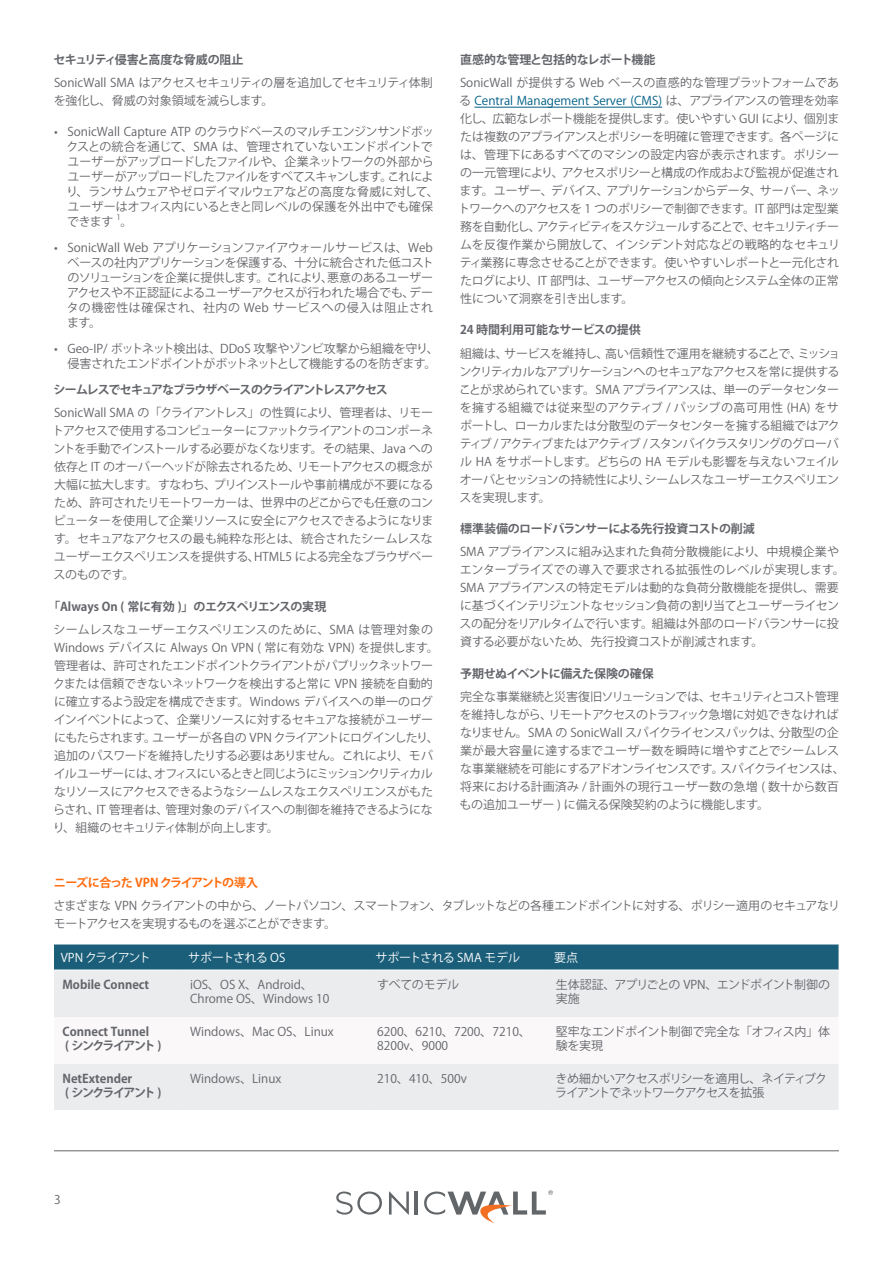
<style>
.page{position:relative;width:893px;height:1263px;background:#fff}
.page>*{position:absolute;margin:0;border:0;box-sizing:border-box;transform-origin:0 0}
.Body_Copy{font:12px/18px "Koz Go Pr 6 N";letter-spacing:-.02em;color:#65656a}
.t1{font:12px/14.4px "Koz Go Pr 6 N";color:#63656a}
.Body_Copy-2{font:12px/18px "Koz Go Pr 6 N";letter-spacing:-.06em;color:#65656a}
.Section_Heading_2_Su{font:700 12px "Koz Go Pr 6 N";letter-spacing:-.03em;color:#63656a}
.Body_Copy-3{font:12px/15px "Koz Go Pr 6 N";letter-spacing:-.04em;color:#65656a;text-align:right}
.Section_Heading_2_Su-2{font:700 12px/14.4px "Koz Go Pr 6 N";color:#63656a}
.t2{font:12px/14.4px "Koz Go Pr 6 N";letter-spacing:-.07em;color:#63656a}
.Section_Heading_2_Su-3{font:700 12px "Koz Go Pr 6 N";letter-spacing:-.1em;color:#63656a}
.t3{font:12px/14.4px "Koz Go Pr 6 N";letter-spacing:-.02em;color:#63656a}
.t4{font:12px/14.4px "Koz Go Pr 6 N";letter-spacing:-.04em;color:#63656a}
.Section_Heading_2_Su-4{font:700 12px "Koz Go Pr 6 N";letter-spacing:-.05em;color:#63656a}
.Section_Heading_2_Su-5{font:700 12px "Koz Go Pr 6 N";letter-spacing:-.095em;color:#ff6b0d}
.Section_Heading_2_Su-6{font:700 12px "Koz Go Pr 6 N";letter-spacing:-.005em;color:#63656a}
.t5{font:12px "Koz Go Pr 6 N";letter-spacing:-.02em;color:#fff}
.t6{font:12px "Koz Go Pr 6 N";letter-spacing:-.05em;color:#fff}
.t7{font:12px "Koz Go Pr 6 N";letter-spacing:-.09em;color:#fff}
.t8{font:12px "Koz Go Pr 6 N";letter-spacing:-.03em;color:#63656a}
.t9{font:7.8px "Koz Go Pr 6 N";color:#65656a}
.s1{color:#005f85}
</style>
<div class="page">
<hr style="left:54px;top:1150px;width:785px;height:1px;background:#63656a">
<svg style="left:389px;top:1191px;width:20px;height:23px"></svg>
<hr style="left:415px;top:1191px;width:3px;height:23px;background:#636669">
<svg style="left:336px;top:1191px;width:46px;height:23px"></svg>
<svg style="left:424px;top:1190px;width:129px;height:33px"></svg>
<hr style="left:474px;top:107px;width:188px;height:1px;background:#005f85">
<svg style="left:54px;top:944px;width:784px;height:26px;background:#23647f"></svg>
<div style="left:54px;top:971px;width:784px;height:139px;background:#eaecee"></div>
<svg style="left:54px;top:1017px;width:784px;height:47px"></svg>
<p class="Section_Heading_2_Su" style="left:54px;top:52px;width:191px">セキュリティ侵害と高度な脅威の阻止</p>
<p class="Body_Copy" style="left:54px;top:74px;width:381px">SonicWall SMA はアクセスセキュリティの層を追加してセキュリティ体制を強化し、脅威の対象領域を減らします。</p>
<p class="Body_Copy" style="left:66px;top:125px;width:374px;line-height:15px;text-indent:-12px">• SonicWall Capture ATP のクラウドベースのマルチエンジンサンドボックスとの統合を通じて、SMA は、管理されていないエンドポイントでユーザーがアップロードしたファイルや、企業ネットワークの外部からユーザーがアップロードしたファイルをすべてスキャンします。これにより、ランサムウェアやゼロデイマルウェアなどの高度な脅威に対して、ユーザーはオフィス内にいるときと同レベルの保護を外出中でも確保できます</p>
<p class="t9" style="left:116px;top:213px;width:6px">1</p>
<p class="Body_Copy" style="left:120px;top:213px;width:13px">。</p>
<p class="Body_Copy" style="left:67px;top:241px;width:368px;line-height:15px;text-align:justify;text-indent:-13px">• SonicWall Web アプリケーションファイアウォールサービスは、Webベースの社内アプリケーションを保護する、十分に統合された低コストのソリューションを企業に提供します。これにより、悪意のあるユーザーアクセスや不正認証によるユーザーアクセスが行われた場合でも、データの機密性は確保され、社内の Web サービスへの侵入は阻止されます。</p>
<p class="Body_Copy-3" style="left:54px;top:341px;width:386px">• Geo-IP/ ボットネット検出は、DDoS 攻撃やゾンビ攻撃から組織を守り、侵害されたエンドポイントがボットネットとして機能するのを防ぎます。</p>
<p class="Section_Heading_2_Su-3" style="left:53px;top:383px;width:336px">シームレスでセキュアなブラウザベースのクライアントレスアクセス</p>
<p class="Body_Copy" style="left:52px;top:404px;width:383px;text-align:justify">SonicWall SMA の「クライアントレス」の性質により、管理者は、リモートアクセスで使用するコンピューターにファットクライアントのコンポーネントを手動でインストールする必要がなくなります。その結果、Java への依存と IT のオーバーヘッドが除去されるため、リモートアクセスの概念が大幅に拡大します。すなわち、プリインストールや事前構成が不要になるため、許可されたリモートワーカーは、世界中のどこからでも任意のコンピューターを使用して企業リソースに安全にアクセスできるようになります。セキュアなアクセスの最も純粋な形とは、統合されたシームレスなユーザーエクスペリエンスを提供する、HTML5 による完全なブラウザベースのものです。</p>
<p class="Section_Heading_2_Su" style="left:48px;top:599px;width:280px">「Always On ( 常に有効 )」のエクスペリエンスの実現</p>
<p class="Body_Copy" style="left:53px;top:621px;width:388px">シームレスなユーザーエクスペリエンスのために、SMA は管理対象のWindows デバイスに Always On VPN ( 常に有効な VPN) を提供します。管理者は、許可されたエンドポイントクライアントがパブリックネットワークまたは信頼できないネットワークを検出すると常に VPN 接続を自動的に確立するよう設定を構成できます。Windows デバイスへの単一のログインイベントによって、企業リソースに対するセキュアな接続がユーザーにもたらされます。ユーザーが各自の VPN クライアントにログインしたり、追加のパスワードを維持したりする必要はありません。これにより、モバイルユーザーには、オフィスにいるときと同じようにミッションクリティカルなリソースにアクセスできるようなシームレスなエクスペリエンスがもたらされ、IT 管理者は、管理対象のデバイスへの制御を維持できるようになり、組織のセキュリティ体制が向上します。</p>
<p class="Section_Heading_2_Su" style="left:460px;top:52px;width:197px">直感的な管理と包括的なレポート機能</p>
<p class="Body_Copy" style="left:458px;top:74px;width:383px;text-align:justify">SonicWall が提供する Web ベースの直感的な管理プラットフォームである <span class="s1">Central Management Server (CMS)</span> は、アプライアンスの管理を効率化し、広範なレポート機能を提供します。使いやすい GUI により、個別または複数のアプライアンスとポリシーを明確に管理できます。各ページには、管理下にあるすべてのマシンの設定内容が表示されます。ポリシーの一元管理により、アクセスポリシーと構成の作成および監視が促進されます。ユーザー、デバイス、アプリケーションからデータ、サーバー、ネットワークへのアクセスを 1 つのポリシーで制御できます。IT 部門は定型業務を自動化し、アクティビティをスケジュールすることで、セキュリティチームを反復作業から開放して、インシデント対応などの戦略的なセキュリティ業務に専念させることができます。使いやすいレポートと一元化されたログにより、IT 部門は、ユーザーアクセスの傾向とシステム全体の正常性について洞察を引き出します。</p>
<p class="Section_Heading_2_Su-6" style="left:460px;top:323px;width:182px">24 時間利用可能なサービスの提供</p>
<p class="Body_Copy" style="left:459px;top:345px;width:382px;text-align:justify">組織は、サービスを維持し、高い信頼性で運用を継続することで、ミッションクリティカルなアプリケーションへのセキュアなアクセスを常に提供することが求められています。SMA アプライアンスは、単一のデータセンターを擁する組織では従来型のアクティブ / パッシブの高可用性 (HA) をサポートし、ローカルまたは分散型のデータセンターを擁する組織ではアクティブ / アクティブまたはアクティブ / スタンバイクラスタリングのグローバル HA をサポートします。どちらの HA モデルも影響を与えないフェイルオーバとセッションの持続性により、シームレスなユーザーエクスペリエンスを実現します。</p>
<p class="Section_Heading_2_Su-4" style="left:460px;top:522px;width:296px">標準装備のロードバランサーによる先行投資コストの削減</p>
<p class="Body_Copy" style="left:459px;top:543px;width:387px">SMA アプライアンスに組み込まれた負荷分散機能により、中規模企業やエンタープライズでの導入で要求される拡張性のレベルが実現します。SMA アプライアンスの特定モデルは動的な負荷分散機能を提供し、需要に基づくインテリジェントなセッション負荷の割り当てとユーザーライセンスの配分をリアルタイムで行います。組織は外部のロードバランサーに投資する必要がないため、先行投資コストが削減されます。</p>
<p class="Section_Heading_2_Su" style="left:460px;top:667px;width:195px">予期せぬイベントに備えた保険の確保</p>
<p class="Body_Copy" style="left:460px;top:688px;width:387px">完全な事業継続と災害復旧ソリューションでは、セキュリティとコスト管理を維持しながら、リモートアクセスのトラフィック急増に対処できなければなりません。SMA の SonicWall スパイクライセンスパックは、分散型の企業が最大容量に達するまでユーザー数を瞬時に増やすことでシームレスな事業継続を可能にするアドオンライセンスです。スパイクライセンスは、将来における計画済み / 計画外の現行ユーザー数の急増 ( 数十から数百もの追加ユーザー ) に備える保険契約のように機能します。</p>
<p class="Section_Heading_2_Su-5" style="left:54px;top:875px;width:206px">ニーズに合った VPN クライアントの導入</p>
<p class="Body_Copy-2" style="left:54px;top:897px;width:788px">さまざまな VPN クライアントの中から、ノートパソコン、スマートフォン、タブレットなどの各種エンドポイントに対する、ポリシー適用のセキュアなリモートアクセスを実現するものを選ぶことができます。</p>
<p class="t7" style="left:61px;top:951px;width:91px">VPN クライアント</p>
<p class="t6" style="left:188px;top:951px;width:99px">サポートされる OS</p>
<p class="t5" style="left:375px;top:951px;width:146px">サポートされる SMA モデル</p>
<p class="t6" style="left:554px;top:951px;width:25px">要点</p>
<p class="Section_Heading_2_Su-2" style="left:63px;top:978px;width:88px">Mobile Connect</p>
<p class="t1" style="left:190px;top:978px;width:141px">iOS、OS X、Android、<br>Chrome OS、Windows 10</p>
<p class="t8" style="left:377px;top:978px;width:84px">すべてのモデル</p>
<p class="t4" style="left:556px;top:978px;width:276px">生体認証、アプリごとの VPN、エンドポイント制御の実施</p>
<p class="Section_Heading_2_Su-2" style="left:63px;top:1025px;width:100px">Connect Tunnel<br>( シンクライアント )</p>
<p class="t1" style="left:190px;top:1025px;width:145px">Windows、Mac OS、Linux</p>
<p class="t1" style="left:377px;top:1025px;width:155px">6200、6210、7200、7210、<br>8200v、9000</p>
<p class="t3" style="left:556px;top:1025px;width:276px">堅牢なエンドポイント制御で完全な「オフィス内」体験を実現</p>
<p class="Section_Heading_2_Su-2" style="left:63px;top:1071px;width:100px">NetExtender<br>( シンクライアント )</p>
<p class="t1" style="left:190px;top:1071px;width:93px">Windows、Linux</p>
<p class="t1" style="left:377px;top:1071px;width:91px">210、410、500v</p>
<p class="t2" style="left:555px;top:1071px;width:274px">きめ細かいアクセスポリシーを適用し、ネイティブクライアントでネットワークアクセスを拡張</p>
<p class="Body_Copy" style="left:54px;top:1190px;width:8px">3</p>
</div>
